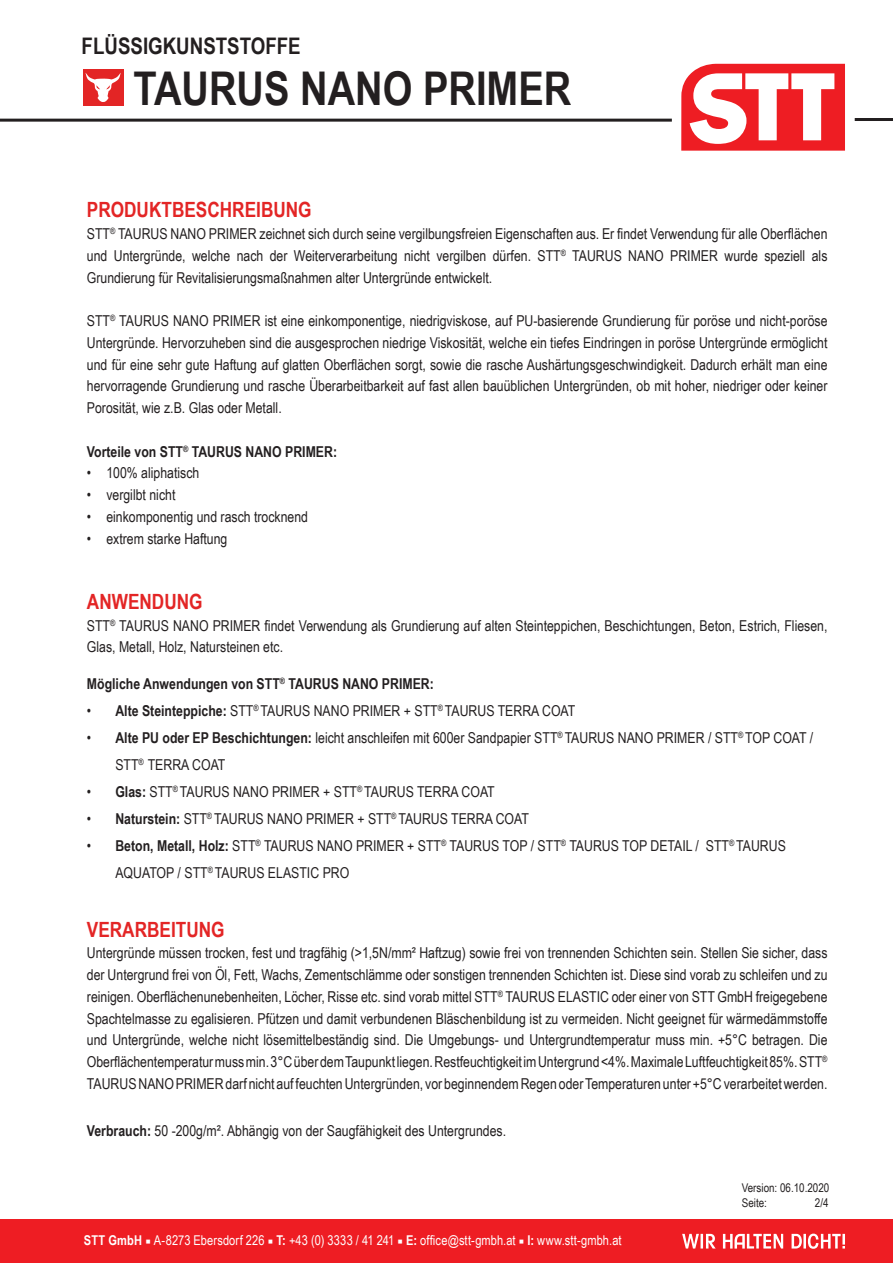
<style>
.page{position:relative;width:893px;height:1263px;background:#fff}
.page>*{position:absolute;margin:0;border:0;box-sizing:border-box;transform-origin:0 0}
.t1{font:700 46.5px "Arial Narrow";color:#231f20}
.t2{font:700 22.8px "Arial Narrow";color:#231f20}
.t3{font:700 21px "Arial Narrow";color:#e32525}
.t4{font:15px/21.8px "Arial Narrow";color:#231f20;text-align:justify}
.t5{font:700 15px "Arial Narrow";color:#231f20}
.t6{font:13.5px "Arial Narrow";letter-spacing:.01em;color:#fff}
.t7{font:12px/15px "Arial Narrow";color:#231f20}
.s1{font-weight:700}
.s2{font-family:"Minion Pro"}
</style>
<div class="page">
<svg style="left:681px;top:64px;width:164px;height:87px"></svg>
<hr style="left:0;top:119px;width:672px;height:3px;background:#231f20">
<hr style="left:855px;top:118px;width:38px;height:3px;background:#231f20">
<div style="left:83px;top:69px;width:41px;height:37px;background:#e32525"></div>
<svg style="left:86px;top:73px;width:35px;height:29px"></svg>
<div style="left:0;top:1219px;width:893px;height:44px;background:#ee1d23"></div>
<svg style="left:682px;top:1233px;width:163px;height:16px"></svg>
<h2 class="t2" style="left:82px;top:29px;width:221px">FLÜSSIGKUNSTSTOFFE</h2>
<h1 class="t1" style="left:134px;top:54px;width:439px">TAURUS NANO PRIMER</h1>
<h3 class="t3" style="left:87px;top:194px;width:226px">PRODUKTBESCHREIBUNG</h3>
<p class="t4" style="left:87px;top:222px;width:742px">STT<sup>®</sup> Taurus NANO Prim er zeichnet sich durch seine vergilbungsfreien Eigenschaften aus. Er findet Verwendung für alle Oberflächen und Untergründe, welche nach der Weiterverarbeitung nicht vergilben dürfen. STT<sup>®</sup> Taurus NANO Prim er wurde speziell als Grundierung für Revitalisierungsmaßnahmen alter Untergründe entwickelt.</p>
<p class="t4" style="left:87px;top:309px;width:742px">STT<sup>®</sup> Taurus NANO Prim er ist eine einkomponentige, niedrigviskose, auf PU-basierende Grundierung für poröse und nicht-poröse Untergründe. Hervorzuheben sind die ausgesprochen niedrige Viskosität, welche ein tiefes Eindringen in poröse Untergründe ermöglicht und für eine sehr gute Haftung auf glatten Oberflächen sorgt, sowie die rasche Aushärtungsgeschwindigkeit. Dadurch erhält man eine hervorragende Grundierung und rasche Überarbeitbarkeit auf fast allen bauüblichen Untergründen, ob mit hoher, niedriger oder keiner Porosität, wie z.B. Glas oder Metall.</p>
<p class="t5" style="left:87px;top:440px;width:252px">Vorteile von STT<sup>®</sup> TAURUS NANO PRIMER:</p>
<p class="t4" style="left:87px;top:462px;width:114px">• 100% aliphatisch</p>
<p class="t4" style="left:87px;top:483px;width:90px">• vergilbt nicht</p>
<p class="t4" style="left:87px;top:505px;width:223px">• einkomponentig und rasch trocknend</p>
<p class="t4" style="left:87px;top:527px;width:142px">• extrem starke Haftung</p>
<h3 class="t3" style="left:87px;top:585px;width:117px">ANWENDUNG</h3>
<p class="t4" style="left:87px;top:614px;width:742px">STT<sup>®</sup> Taurus NANO Prim er findet Verwendung als Grundierung auf alten Steinteppichen, Beschichtungen, Beton, Estrich, Fliesen,<br>Glas, Metall, Holz, Natursteinen etc.</p>
<p class="t5" style="left:87px;top:672px;width:348px">Mögliche Anwendungen von STT<sup>®</sup> TAURUS NANO PRIMER:</p>
<p class="t4" style="left:87px;top:699px;width:490px">• <span class="s1">Alte Steinteppiche:</span> STT<sup>®</sup> TAURU S NANO PRIMER + STT<sup>®</sup> TAURU S TERRA COAT</p>
<p class="t4" style="left:115px;top:724px;width:699px;line-height:27px;text-indent:-28px">• <span class="s1">Alte PU oder EP Beschichtungen:</span> leicht anschleifen mit 600er Sandpapier STT<sup>®</sup> TAURUS NANO PRIMER / STT<sup>®</sup> TOP COAT /<br>STT<sup>®</sup> TERRA COAT</p>
<p class="t4" style="left:87px;top:780px;width:409px">• <span class="s1">Glas:</span> STT<sup>®</sup> TAURU S NANO PRIMER + STT<sup>®</sup> TAURU S TERRA COAT</p>
<p class="t4" style="left:87px;top:807px;width:444px">• <span class="s1">Naturstein:</span> STT<sup>®</sup> TAURU S NANO PRIMER + STT<sup>®</sup> TAURU S TERRA COAT</p>
<p class="t4" style="left:115px;top:832px;width:672px;line-height:27px;text-indent:-28px">• <span class="s1">Beton, Metall, Holz:</span> STT<sup>®</sup> TAURU S NANO PRIMER + STT<sup>®</sup> TAURU S TOP / STT<sup>®</sup> TAURU S TOP DETAIL / STT<sup>®</sup> TAURU S<br>AQUATOP / STT<sup>®</sup> TAURU S ELASTIC PRO</p>
<h3 class="t3" style="left:87px;top:913px;width:139px">VERARBEITUNG</h3>
<p class="t4" style="left:87px;top:942px;width:742px">Untergründe müssen trocken, fest und tragfähig (&gt;1,5N/mm² Haftzug) sowie frei von trennenden Schichten sein. Stellen Sie sicher, dass der Untergrund frei von Öl, Fett, Wachs, Zementschlämme oder sonstigen trennenden Schichten ist. Diese sind vorab zu schleifen und zu reinigen. Oberflächenunebenheiten, Löcher, Risse etc. sind vorab mittel STT<sup>®</sup> TAURUS ELASTIC oder einer von STT GmbH freigegebene Spachtelmasse zu egalisieren. Pfützen und damit verbundenen Bläschenbildung ist zu vermeiden. Nicht geeignet für wärmedämmstoffe und Untergründe, welche nicht lösemittelbeständig sind. Die Umgebungs- und Untergrundtemperatur muss min. +5°C betragen. Die Oberflächentemperatur muss min. 3°C über dem Taupunkt liegen. Restfeuchtigkeit im Untergrund &lt;4%. Maximale Luftfeuchtigkeit 85%. STT<sup>® </sup>TAURUS NANO PRIMER darf nicht auf feuchten Untergründen, vor beginnendem Regen oder Temperaturen unter +5°C verarbeitet werden.</p>
<p class="t4" style="left:87px;top:1119px;width:421px"><span class="s1">Verbrauch:</span> 50 -200g/m². Abhängig von der Saugfähigkeit des Untergrundes.</p>
<p class="t6" style="left:84px;top:1230px;width:539px"><span class="s1">Stt GmbH</span> <span class="s2">■</span> A-8273 Ebersdorf 226 <span class="s2">■</span> <span class="s1">T:</span> +43 (0) 3333 / 41 241 <span class="s2">■</span> <span class="s1">E:</span> office@stt-gmbh.at <span class="s2">■</span> <span class="s1">I:</span> www.stt-gmbh.at</p>
<p class="t7" style="left:742px;top:1180px;width:89px">Version: 06.10.2020<br>Seite:</p>
<p class="t7" style="left:815px;top:1195px;width:15px">2/4</p>
</div>
